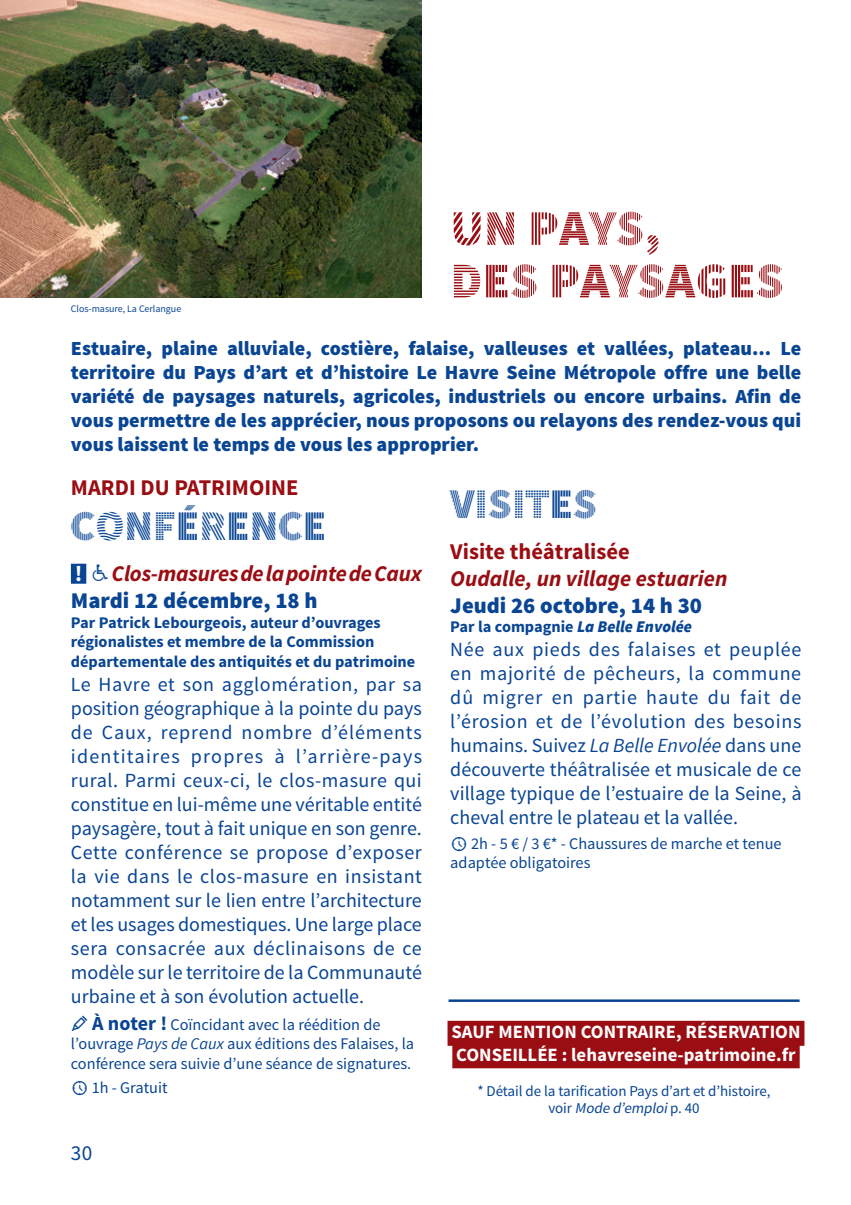
<style>
.page{position:relative;width:851px;height:1205px;background:#fff}
.page>*{position:absolute;margin:0;border:0;box-sizing:border-box;transform-origin:0 0}
.TITRE_NIVEAU_2{font:50px/52.5px "Source Sans Pro DISPLAY";color:#9a0d12}
.TITRE_NIVEAU_2-2{font:42.5px "Source Sans Pro DISPLAY";color:#094593}
.SOUS_TITRE{font:italic 700 22.5px/27px "Source Sans Pro";letter-spacing:-.01em;color:#9a0d12}
.TEXTE_COURANT{font:900 22.5px "Source Sans Pro";color:#094593}
.SOUS_TITRE-2{font:700 22.5px "Source Sans Pro";color:#9a0d12}
.t1{font:21.25px "Source Sans Pro";color:#094593}
.TEXTE_COURANT-2{font:20px/24px "Source Sans Pro";color:#094593;text-align:justify}
.TITRE_NIVEAU_2-3{font:900 20px/24px "Source Sans Pro";color:#094593;text-align:justify}
.SOUS_TITRE-3{font:700 18.75px "Source Sans Pro";color:#fff}
.INFOS_PRATIQUES{font:16.25px/19.5px "Source Sans Pro";color:#094593}
.SOUS_TITRE-4{font:700 16.25px/19.5px "Source Sans Pro";color:#094593}
.INFOS_PRATIQUES-2{font:15px/17.5px "Source Sans Pro";letter-spacing:-.005em;color:#094593;text-align:center}
.INFOS_PRATIQUES-3{font:10px "Source Sans Pro";letter-spacing:-.005em;color:#094593}
.s1{font-style:normal;color:#fff}
.s2{font-family:"Travelcons";font-weight:400;font-style:normal;font-size:15px;color:#094593}
.s3{font-weight:700;font-size:20px}
.s4{font-style:italic}
.s5{font-style:normal}
.s6{font-weight:900;font-style:italic}
</style>
<div class="page">
<div style="left:71px;top:564px;width:15px;height:20px;background:#094593"></div>
<img style="left:0;top:0;width:422px;height:298px">
<hr style="left:448px;top:999px;width:351px;height:3px;background:#094593">
<div style="left:447px;top:1021px;width:357px;height:25px;background:#9a0d12"></div>
<div style="left:452px;top:1043px;width:347px;height:25px;background:#9a0d12"></div>
<p class="INFOS_PRATIQUES-3" style="left:71px;top:303px;width:112px">Clos-masure, La Cerlangue</p>
<p class="TITRE_NIVEAU_2" style="left:450px;top:203px;width:335px">UN PAYS,<br>DES PAYSAGES</p>
<p class="TITRE_NIVEAU_2-3" style="left:71px;top:337px;width:731px">Estuaire, plaine alluviale, costière, falaise, valleuses et vallées, plateau... Le territoire du Pays d’art et d’histoire Le Havre Seine Métropole offre une belle variété de paysages naturels, agricoles, industriels ou encore urbains. Afin de vous permettre de les apprécier, nous proposons ou relayons des rendez-vous qui vous laissent le temps de vous les approprier.</p>
<p class="SOUS_TITRE-2" style="left:71px;top:473px;width:229px">MARDI DU PATRIMOINE</p>
<p class="TITRE_NIVEAU_2-2" style="left:71px;top:504px;width:257px">CONFÉRENCE</p>
<p class="SOUS_TITRE" style="left:75px;top:560px;width:348px"><span class="s1">!</span> <span class="s2">E</span> Clos-masures de la pointe de Caux</p>
<p class="TEXTE_COURANT" style="left:71px;top:586px;width:248px">Mardi 12 décembre, 18 h</p>
<p class="SOUS_TITRE-4" style="left:71px;top:613px;width:346px">Par Patrick Lebourgeois, auteur d’ouvrages régionalistes et membre de la Commission départementale des antiquités et du patrimoine</p>
<p class="TEXTE_COURANT-2" style="left:71px;top:672px;width:352px">Le Havre et son agglomération, par sa position géographique à la pointe du pays de Caux, reprend nombre d’éléments identitaires propres à l’arrière-pays rural. Parmi ceux-ci, le clos-masure qui constitue en lui-même une véritable entité paysagère, tout à fait unique en son genre.<br>Cette conférence se propose d’exposer la vie dans le clos-masure en insistant notamment sur le lien entre l’architecture et les usages domestiques. Une large place sera consacrée aux déclinaisons de ce modèle sur le territoire de la Communauté urbaine et à son évolution actuelle.</p>
<p class="INFOS_PRATIQUES" style="left:71px;top:1015px;width:345px;text-indent:21px"><span class="s3">À noter !</span> Coïncidant avec la réédition de l’ouvrage <span class="s4">Pays de Caux</span> aux éditions des Falaises, la conférence sera suivie d’une séance de signatures.</p>
<p class="INFOS_PRATIQUES" style="left:92px;top:1078px;width:77px">1h - Gratuit</p>
<p class="TITRE_NIVEAU_2-2" style="left:450px;top:481px;width:148px">VISITES</p>
<p class="SOUS_TITRE" style="left:450px;top:538px;width:278px"><span class="s5">Visite théâtralisée<br></span>Oudalle, un village estuarien</p>
<p class="TEXTE_COURANT" style="left:450px;top:590px;width:253px">Jeudi 26 octobre, 14 h 30</p>
<p class="SOUS_TITRE-4" style="left:450px;top:618px;width:243px">Par la compagnie <span class="s6">La Belle Envolée</span></p>
<p class="TEXTE_COURANT-2" style="left:450px;top:638px;width:353px">Née aux pieds des falaises et peuplée en majorité de pêcheurs, la commune dû migrer en partie haute du fait de l’érosion et de l’évolution des besoins humains. Suivez <span class="s4">La Belle Envolée</span> dans une découverte théâtralisée et musicale de ce village typique de l’estuaire de la Seine, à cheval entre le plateau et la vallée.</p>
<p class="INFOS_PRATIQUES" style="left:450px;top:834px;width:333px;text-indent:21px">2h - 5 € / 3 €* - Chaussures de marche et tenue adaptée obligatoires</p>
<p class="SOUS_TITRE-3" style="left:451px;top:1020px;width:350px">SAUF MENTION CONTRAIRE, RÉSERVATION</p>
<p class="SOUS_TITRE-3" style="left:456px;top:1042px;width:341px">CONSEILLÉE : lehavreseine-patrimoine.fr</p>
<p class="INFOS_PRATIQUES-2" style="left:477px;top:1082px;width:295px">* Détail de la tarification Pays d’art et d’histoire, vo i r <span class="s4">Mode d’emploi</span>p . 4 0</p>
<p class="t1" style="left:71px;top:1140px;width:23px">30</p>
</div>
